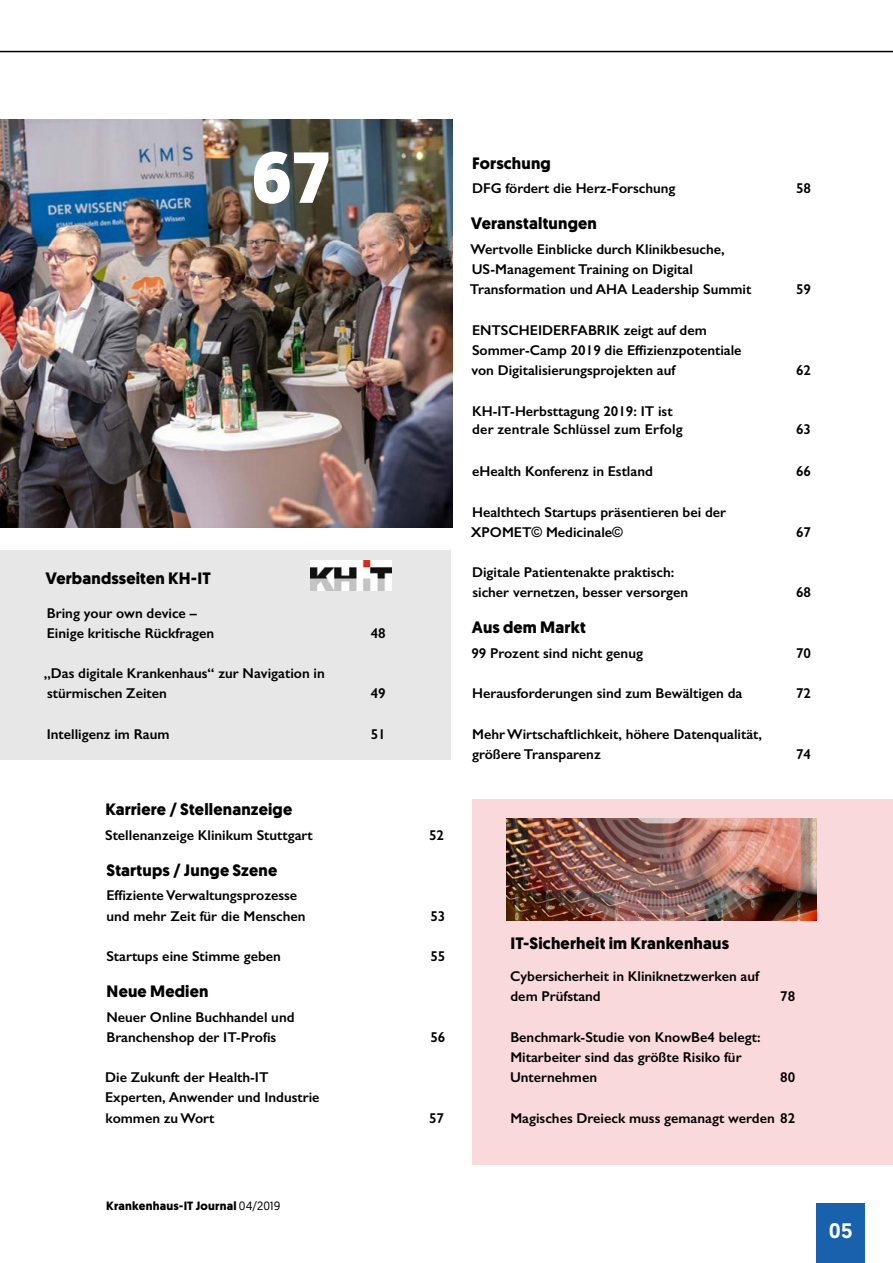
<style>
.page{position:relative;width:893px;height:1263px;background:#fff}
.page>*{position:absolute;margin:0;border:0;box-sizing:border-box;transform-origin:0 0}
.t1{font:700 72px "Geomanist";color:#fff}
.t2{font:500 21px "Geomanist";color:#fff}
.t3{font:700 16.5px "Geomanist";letter-spacing:.01em;color:#000}
.t4{font:600 14.25px/20.2px "Gill Sans";color:#000}
.t5{font:700 12px "Geomanist";letter-spacing:.015em;color:#000}
.s1{font-weight:400}
</style>
<div class="page">
<div style="left:816px;top:1203px;width:49px;height:60px;background:#1961ac"></div>
<div style="left:472px;top:799px;width:421px;height:366px;background:#fad9dd"></div>
<hr style="left:0;top:51px;width:893px;height:1px;background:#000">
<div style="left:0;top:550px;width:451px;height:209px;background:#e7e7e7"></div>
<img style="left:310px;top:561px;width:81px;height:30px">
<img style="left:0;top:119px;width:453px;height:409px">
<img style="left:507px;top:818px;width:309px;height:103px">
<h1 class="t1" style="left:251px;top:130px;width:80px">67</h1>
<p class="t3" style="left:46px;top:567px;width:167px">Verbandsseiten KH-IT</p>
<p class="t4" style="left:47px;top:603px;width:169px">Bring your own device –<br>Einige kritische Rückfragen</p>
<p class="t4" style="left:44px;top:663px;width:282px">„Das digitale Krankenhaus“ zur Navigation in stürmischen Zeiten</p>
<p class="t4" style="left:371px;top:623px;width:17px">48</p>
<p class="t4" style="left:371px;top:683px;width:17px">49</p>
<p class="t4" style="left:47px;top:724px;width:124px">Intelligenz im Raum</p>
<p class="t4" style="left:371px;top:724px;width:17px">51</p>
<p class="t3" style="left:105px;top:798px;width:188px">Karriere / Stellenanzeige</p>
<p class="t4" style="left:105px;top:825px;width:209px">Stellenanzeige Klinikum Stuttgart</p>
<p class="t4" style="left:429px;top:825px;width:17px">52</p>
<p class="t3" style="left:107px;top:859px;width:172px">Startups / Junge Szene</p>
<p class="t4" style="left:106px;top:885px;width:201px">Effiziente Verwaltungsprozesse und mehr Zeit für die Menschen</p>
<p class="t4" style="left:430px;top:905px;width:17px">53</p>
<p class="t4" style="left:106px;top:946px;width:176px">Startups eine Stimme geben</p>
<p class="t4" style="left:430px;top:946px;width:17px">55</p>
<p class="t3" style="left:107px;top:980px;width:103px">Neue Medien</p>
<p class="t4" style="left:106px;top:1006px;width:190px">Neuer Online Buchhandel und<br>Branchenshop der IT-Profis</p>
<p class="t4" style="left:430px;top:1027px;width:17px">56</p>
<p class="t4" style="left:105px;top:1067px;width:216px">Die Zukunft der Health-IT<br>Experten, Anwender und Industrie kommen zu Wort</p>
<p class="t4" style="left:429px;top:1107px;width:17px">57</p>
<p class="t3" style="left:472px;top:152px;width:80px">Forschung</p>
<p class="t4" style="left:472px;top:178px;width:205px">DFG fördert die Herz-Forschung</p>
<p class="t4" style="left:796px;top:178px;width:17px">58</p>
<p class="t3" style="left:471px;top:213px;width:128px">Veranstaltungen</p>
<p class="t4" style="left:470px;top:239px;width:283px">Wertvolle Einblicke durch Klinikbesuche,<br>US-Management Training on Digital<br>Transformation und AHA Leadership Summit</p>
<p class="t4" style="left:796px;top:279px;width:17px">59</p>
<p class="t4" style="left:471px;top:320px;width:272px">ENTSCHEIDERFABRIK zeigt auf dem<br>Sommer-Camp 2019 die Effizienzpotentiale von Digitalisierungsprojekten auf</p>
<p class="t4" style="left:472px;top:401px;width:212px;line-height:18.8px">KH-IT-Herbsttagung 2019: IT ist der zentrale Schlüssel zum Erfolg</p>
<p class="t4" style="left:796px;top:360px;width:17px">62</p>
<p class="t4" style="left:796px;top:419px;width:17px">63</p>
<p class="t4" style="left:472px;top:461px;width:182px">eHealth Konferenz in Estland</p>
<p class="t4" style="left:796px;top:461px;width:17px">66</p>
<p class="t4" style="left:471px;top:502px;width:257px">Healthtech Startups präsentieren bei der<br>XPOMET© Medicinale©</p>
<p class="t4" style="left:796px;top:522px;width:17px">67</p>
<p class="t4" style="left:472px;top:562px;width:218px">Digitale Patientenakte praktisch: sicher vernetzen, besser versorgen</p>
<p class="t4" style="left:796px;top:582px;width:17px">68</p>
<p class="t3" style="left:472px;top:617px;width:116px">Aus dem Markt</p>
<p class="t4" style="left:471px;top:643px;width:173px">99 Prozent sind nicht genug</p>
<p class="t4" style="left:796px;top:643px;width:17px">70</p>
<p class="t4" style="left:472px;top:683px;width:272px">Herausforderungen sind zum Bewältigen da</p>
<p class="t4" style="left:796px;top:683px;width:17px">72</p>
<p class="t4" style="left:472px;top:724px;width:291px">Mehr Wirtschaftlichkeit, höhere Datenqualität, größere Transparenz</p>
<p class="t4" style="left:796px;top:744px;width:17px">74</p>
<p class="t3" style="left:511px;top:932px;width:220px">IT-Sicherheit im Krankenhaus</p>
<p class="t4" style="left:510px;top:966px;width:250px">Cybersicherheit in Kliniknetzwerken auf dem Prüfstand</p>
<p class="t4" style="left:780px;top:986px;width:17px">78</p>
<p class="t4" style="left:510px;top:1027px;width:252px">Benchmark-Studie von KnowBe4 belegt:<br>Mitarbeiter sind das größte Risiko für<br>Unternehmen</p>
<p class="t4" style="left:780px;top:1067px;width:17px">80</p>
<p class="t4" style="left:510px;top:1107px;width:286px">Magisches Dreieck muss gemanagt werden 82</p>
<p class="t5" style="left:106px;top:1197px;width:176px">Krankenhaus-IT Journal <span class="s1">04/2019</span></p>
<h2 class="t2" style="left:829px;top:1216px;width:25px">05</h2>
</div>
